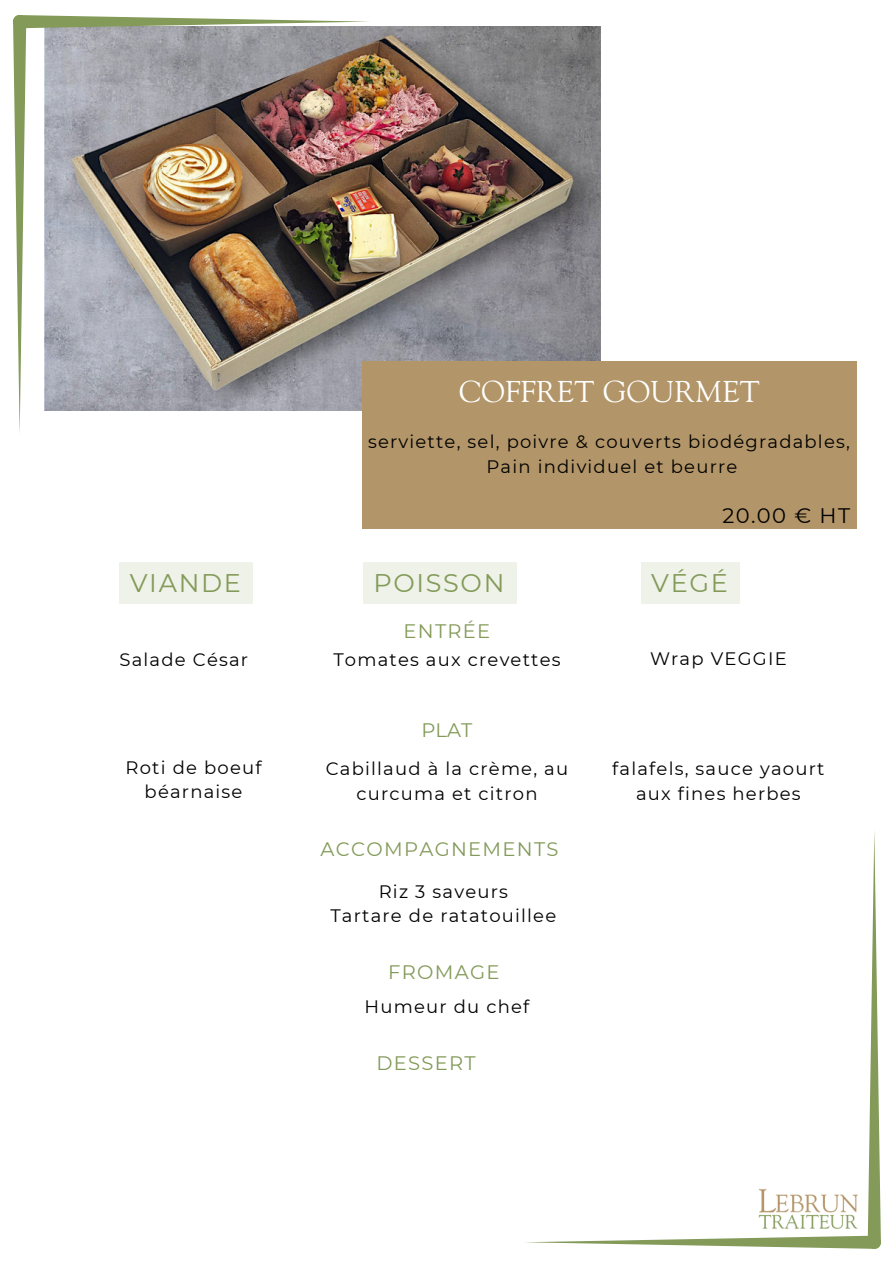
<style>
.page{position:relative;width:894px;height:1264px;background:#fff}
.page>*{position:absolute;margin:0;border:0;box-sizing:border-box;transform-origin:0 0}
.t1{font:30px "Goudy Std";letter-spacing:.02em;color:#fff}
.t2{font:25.5px "Montserrat";letter-spacing:.065em;color:#839a59}
.t3{font:21px "Montserrat";color:#000}
.t4{font:19.5px "Montserrat";letter-spacing:.065em;color:#839a59}
.t5{font:18px/24.8px "Montserrat";letter-spacing:.065em;color:#000;text-align:center}
</style>
<div class="page">
<img style="left:44px;top:26px;width:556px;height:384px">
<div style="left:362px;top:362px;width:494px;height:167px;background:#b29568"></div>
<svg style="left:524px;top:1235px;width:356px;height:13px"></svg>
<svg style="left:867px;top:831px;width:13px;height:418px"></svg>
<img style="left:758px;top:1188px;width:113px;height:42px">
<svg style="left:13px;top:15px;width:357px;height:13px"></svg>
<svg style="left:13px;top:15px;width:13px;height:418px"></svg>
<div style="left:363px;top:562px;width:153px;height:41px;background:#eff2e8"></div>
<div style="left:640px;top:562px;width:99px;height:41px;background:#eff2e8"></div>
<div style="left:120px;top:562px;width:133px;height:41px;background:#eff2e8"></div>
<h1 class="t1" style="left:459px;top:380px;width:302px">COFFRET GOURMET</h1>
<p class="t5" style="left:368px;top:429px;width:483px">serviette, sel, poivre &amp; couverts biodégradables,</p>
<p class="t5" style="left:486px;top:454px;width:252px">Pain individuel et beurre</p>
<h2 class="t3" style="left:722px;top:503px;width:129px">20.00 € HT</h2>
<h3 class="t2" style="left:130px;top:567px;width:113px">VIANDE</h3>
<p class="t2" style="left:373px;top:567px;width:132px">POISSON</p>
<p class="t2" style="left:651px;top:567px;width:78px">VÉGÉ</p>
<p class="t4" style="left:403px;top:619px;width:88px">ENTRÉE</p>
<h2 class="t5" style="left:119px;top:647px;width:130px">Salade César</h2>
<h2 class="t5" style="left:333px;top:647px;width:229px">Tomates aux crevettes</h2>
<p class="t5" style="left:649px;top:646px;width:138px">Wrap VEGGIE</p>
<p class="t4" style="left:421px;top:717px;width:52px">PLAT</p>
<h3 class="t5" style="left:125px;top:754px;width:137px">Roti de boeuf béarnaise</h3>
<p class="t5" style="left:325px;top:756px;width:244px">Cabillaud à la crème, au curcuma et citron</p>
<p class="t5" style="left:612px;top:756px;width:213px">falafels, sauce yaourt aux fines herbes</p>
<h3 class="t4" style="left:320px;top:837px;width:239px">ACCOMPAGNEMENTS</h3>
<p class="t5" style="left:378px;top:878px;width:131px">Riz 3 saveurs</p>
<p class="t5" style="left:330px;top:903px;width:227px">Tartare de ratatouillee</p>
<h3 class="t4" style="left:388px;top:960px;width:113px">FROMAGE</h3>
<p class="t5" style="left:364px;top:994px;width:166px">Humeur du chef</p>
<p class="t4" style="left:376px;top:1051px;width:101px">DESSERT</p>
</div>
